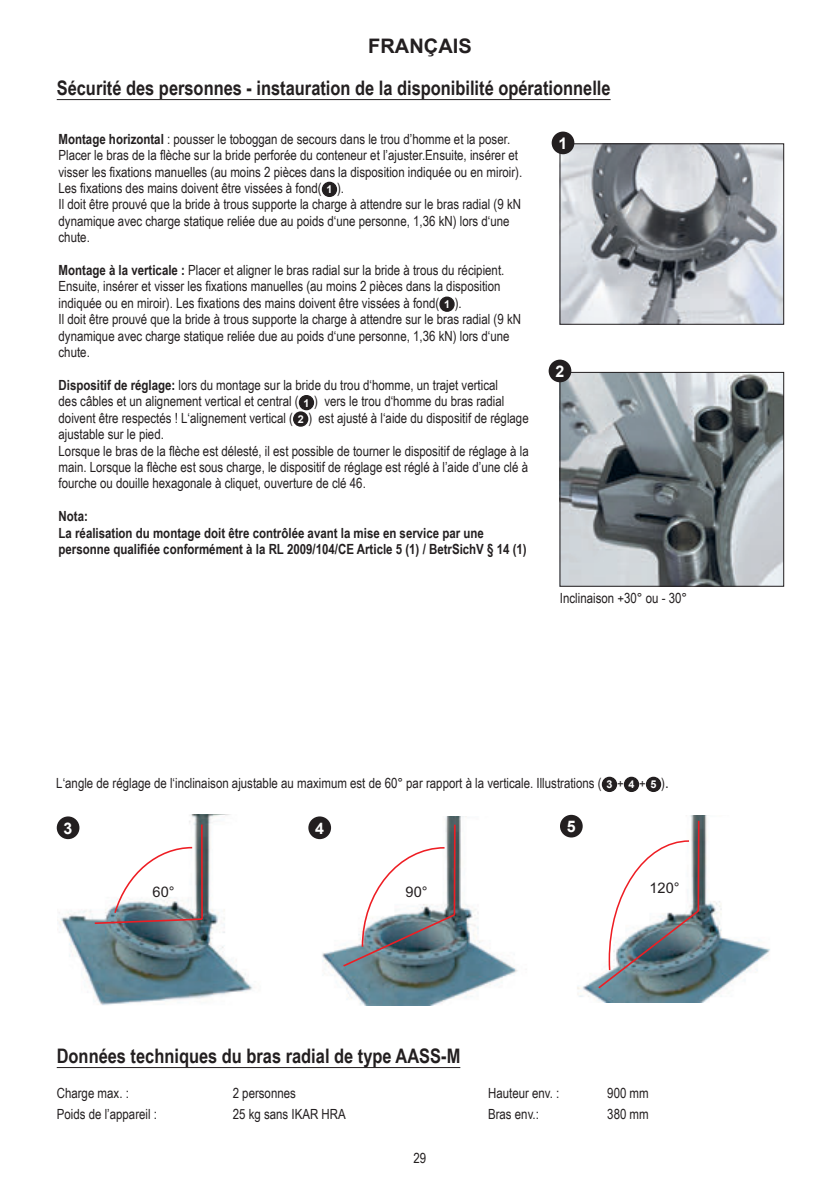
<style>
.page{position:relative;width:840px;height:1191px;background:#fff}
.page>*{position:absolute;margin:0;border:0;box-sizing:border-box;transform-origin:0 0}
.t1{font:700 20px "Arial Narrow";color:#231f20}
.t2{font:700 20px "Arial";color:#231f20}
.t3{font:700 16px "Arial";color:#fff}
.t4{font:14.6px "Arial";color:#231f20}
.t5{font:14px/16.4px "Arial Narrow";color:#231f20}
.t6{font:700 14px/16.4px "Arial Narrow";color:#231f20}
.s1{font-weight:700}
.s2{font-family:"Arial";font-weight:700;font-size:10.8px;color:#fff}
.s3{font-size:16px}
</style>
<div class="page">
<img style="left:57px;top:814px;width:196px;height:191px">
<svg style="left:93px;top:823px;width:111px;height:102px"></svg>
<img style="left:561px;top:145px;width:220px;height:178px">
<div style="left:559px;top:143px;width:224px;height:182px;border:1px solid #231f20"></div>
<img style="left:561px;top:374px;width:220px;height:211px">
<div style="left:559px;top:372px;width:224px;height:215px;border:1px solid #231f20"></div>
<img style="left:311px;top:816px;width:207px;height:189px">
<hr style="left:453px;top:824px;width:2px;height:90px;background:#ee1d23">
<svg style="left:341px;top:846px;width:115px;height:122px"></svg>
<img style="left:562px;top:815px;width:208px;height:187px">
<svg style="left:596px;top:819px;width:104px;height:171px"></svg>
<hr style="left:57px;top:99px;width:553px;height:1px;background:#231f20">
<div style="left:602px;top:777px;width:14px;height:14px;background:#231f20;border-radius:50%"></div>
<div style="left:601px;top:776px;width:15px;height:16px;border:1px solid #231f20;border-radius:50%"></div>
<div style="left:624px;top:777px;width:14px;height:14px;background:#231f20;border-radius:50%"></div>
<div style="left:623px;top:776px;width:15px;height:16px;border:1px solid #231f20;border-radius:50%"></div>
<div style="left:646px;top:777px;width:14px;height:14px;background:#231f20;border-radius:50%"></div>
<div style="left:645px;top:776px;width:15px;height:16px;border:1px solid #231f20;border-radius:50%"></div>
<hr style="left:57px;top:1067px;width:403px;height:1px;background:#231f20">
<div style="left:322px;top:182px;width:14px;height:14px;background:#231f20;border-radius:50%"></div>
<div style="left:321px;top:182px;width:16px;height:15px;border:1px solid #231f20;border-radius:50%"></div>
<div style="left:440px;top:297px;width:14px;height:14px;background:#231f20;border-radius:50%"></div>
<div style="left:439px;top:296px;width:15px;height:16px;border:1px solid #231f20;border-radius:50%"></div>
<div style="left:299px;top:396px;width:14px;height:13px;background:#231f20;border-radius:50%"></div>
<div style="left:298px;top:395px;width:16px;height:15px;border:1px solid #231f20;border-radius:50%"></div>
<div style="left:293px;top:412px;width:14px;height:14px;background:#231f20;border-radius:50%"></div>
<div style="left:293px;top:411px;width:15px;height:16px;border:1px solid #231f20;border-radius:50%"></div>
<div style="left:552px;top:133px;width:21px;height:20px;background:#231f20;border-radius:50%"></div>
<div style="left:551px;top:132px;width:23px;height:22px;border:2px solid #231f20;border-radius:50%"></div>
<div style="left:549px;top:360px;width:21px;height:21px;background:#231f20;border-radius:50%"></div>
<div style="left:548px;top:359px;width:23px;height:23px;border:2px solid #231f20;border-radius:50%"></div>
<div style="left:58px;top:817px;width:20px;height:21px;background:#231f20;border-radius:50%"></div>
<div style="left:57px;top:816px;width:22px;height:23px;border:2px solid #231f20;border-radius:50%"></div>
<div style="left:309px;top:817px;width:21px;height:21px;background:#231f20;border-radius:50%"></div>
<div style="left:308px;top:816px;width:23px;height:23px;border:2px solid #231f20;border-radius:50%"></div>
<div style="left:560px;top:816px;width:21px;height:20px;background:#231f20;border-radius:50%"></div>
<div style="left:559px;top:815px;width:23px;height:22px;border:2px solid #231f20;border-radius:50%"></div>
<h1 class="t2" style="left:368px;top:32px;width:105px">FRANÇAIS</h1>
<h1 class="t1" style="left:57px;top:72px;width:555px">Sécurité des personnes - instauration de la disponibilité opérationnelle</h1>
<p class="t5" style="left:58px;top:130px;width:465px"><span class="s1">Montage horizontal</span> : pousser le toboggan de secours dans le trou d’homme et la poser.<br>Placer le bras de la flèche sur la bride perforée du conteneur et l’ajuster.Ensuite, insérer et visser les fixations manuelles (au moins 2 pièces dans la disposition indiquée ou en miroir).<br>Les fixations des mains doivent être vissées à fond( <span class="s2">1</span> ).<br>Il doit être prouvé que la bride à trous supporte la charge à attendre sur le bras radial (9 kN dynamique avec charge statique reliée due au poids d‘une personne, 1,36 kN) lors d‘une chute.</p>
<p class="t5" style="left:58px;top:261px;width:464px"><span class="s1">Montage à la verticale :</span> Placer et aligner le bras radial sur la bride à trous du récipient.<br>Ensuite, insérer et visser les fixations manuelles (au moins 2 pièces dans la disposition indiquée ou en miroir). Les fixations des mains doivent être vissées à fond( <span class="s2">1</span> ).<br>Il doit être prouvé que la bride à trous supporte la charge à attendre sur le bras radial (9 kN dynamique avec charge statique reliée due au poids d‘une personne, 1,36 kN) lors d‘une chute.</p>
<p class="t5" style="left:58px;top:376px;width:471px"><span class="s1">Dispositif de réglage:</span> lors du montage sur la bride du trou d‘homme, un trajet vertical<br>des câbles et un alignement vertical et central ( <span class="s2">1</span> ) vers le trou d‘homme du bras radial doivent être respectés ! L‘alignement vertical ( <span class="s2">2</span> ) est ajusté à l‘aide du dispositif de réglage ajustable sur le pied.<br>Lorsque le bras de la flèche est délesté, il est possible de tourner le dispositif de réglage à la main. Lorsque la flèche est sous charge, le dispositif de réglage est réglé à l’aide d’une clé à fourche ou douille hexagonale à cliquet, ouverture de clé 46.</p>
<p class="t6" style="left:58px;top:507px;width:469px">Nota:<br>La réalisation du montage doit être contrôlée avant la mise en service par une personne qualifiée conformément à la RL 2009/104/CE Article 5 (1) / BetrSichV § 14 (1)</p>
<p class="t3" style="left:558px;top:132px;width:10px">1</p>
<p class="t3" style="left:555px;top:360px;width:10px">2</p>
<p class="t5" style="left:559px;top:589px;width:129px">Inclinaison +30° ou - 30°</p>
<p class="t5" style="left:56px;top:774px;width:613px">L‘angle de réglage de l‘inclinaison ajustable au maximum est de 60° par rapport à la verticale. Illustrations ( <span class="s2">3</span> + <span class="s2">4</span> + <span class="s2">5</span> )<span class="s3">.</span></p>
<p class="t3" style="left:64px;top:816px;width:10px">3</p>
<p class="t3" style="left:315px;top:816px;width:10px">4</p>
<p class="t3" style="left:566px;top:815px;width:10px">5</p>
<p class="t4" style="left:381px;top:880px;width:59px">90°90°90°</p>
<p class="t4" style="left:649px;top:878px;width:32px">120°</p>
<h1 class="t1" style="left:57px;top:1040px;width:405px">Données techniques du bras radial de type AASS-M</h1>
<p class="t5" style="left:57px;top:1084px;width:74px">Charge max. :</p>
<p class="t5" style="left:232px;top:1084px;width:65px">2 personnes</p>
<p class="t5" style="left:488px;top:1084px;width:73px">Hauteur env. :</p>
<p class="t5" style="left:607px;top:1084px;width:43px">900 mm</p>
<p class="t5" style="left:57px;top:1105px;width:102px">Poids de l’appareil :</p>
<p class="t5" style="left:232px;top:1105px;width:114px">25 kg sans IKAR HRA</p>
<p class="t5" style="left:488px;top:1105px;width:52px">Bras env.:</p>
<p class="t5" style="left:607px;top:1105px;width:43px">380 mm</p>
<p class="t5" style="left:413px;top:1149px;width:14px">29</p>
</div>
